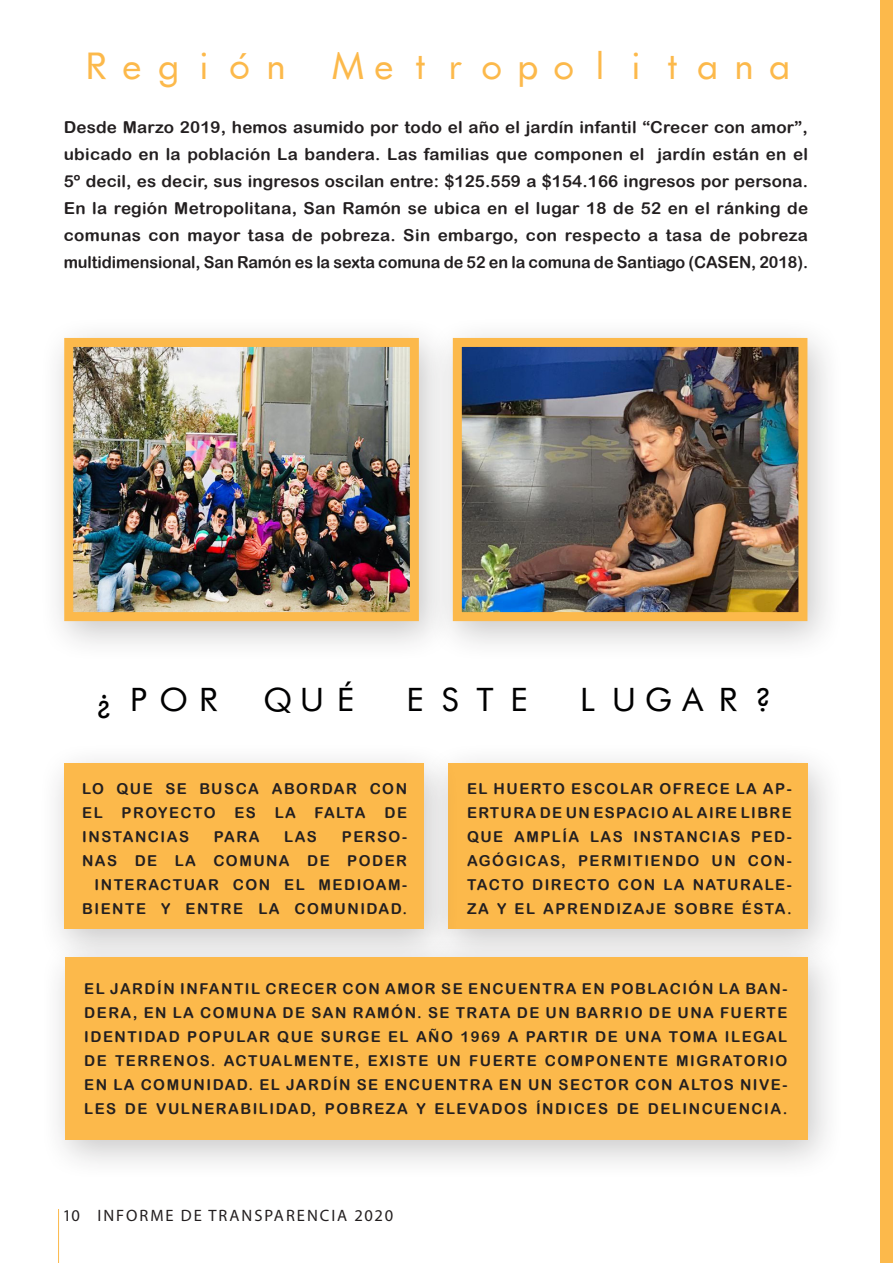
<style>
.page{position:relative;width:893px;height:1263px;background:#fff}
.page>*{position:absolute;margin:0;border:0;box-sizing:border-box;transform-origin:0 0}
.Featured_Element_7{font:36px "Futurist Fixed Width";color:#fcb94b}
.Title_Text_100pt__Wh{font:31.5px "Futurist Fixed Width";letter-spacing:.1em;color:#000001}
.TEXT_10pt__Black{font:16.5px/27px "Arial Rounded MT Bold";letter-spacing:.015em;color:#231f20;text-align:justify}
.TEXT_10pt__Black-2{font:16.5px "Arial Rounded MT Bold";letter-spacing:-.005em;color:#231f20}
.t1{font:16.5px "Myriad Pro";letter-spacing:.12em;color:#231f20}
.Title_Text_19pt__Bla{font:15px/24px "Arial Rounded MT Bold";letter-spacing:.1em;color:#231f20;text-align:right}
</style>
<div class="page">
<div style="left:880px;top:0;width:13px;height:1263px;background:#fcb94b"></div>
<hr style="left:58px;top:1209px;width:1px;height:54px;background:#fcb94b">
<div style="left:421px;top:741px;width:425px;height:230px;background:#231f20;opacity:.25"></div>
<div style="left:448px;top:763px;width:360px;height:166px;background:#fcb94b"></div>
<div style="left:37px;top:741px;width:425px;height:231px;background:#231f20;opacity:.25"></div>
<div style="left:64px;top:763px;width:360px;height:166px;background:#fcb94b"></div>
<div style="left:39px;top:934px;width:807px;height:248px;background:#231f20;opacity:.25"></div>
<div style="left:65px;top:957px;width:743px;height:183px;background:#fcb94b"></div>
<div style="left:37px;top:315px;width:420px;height:349px;background:#231f20;opacity:.25"></div>
<img style="left:74px;top:348px;width:335px;height:263px">
<div style="left:64px;top:338px;width:355px;height:283px;border:9px solid #fcb94b"></div>
<div style="left:426px;top:315px;width:420px;height:349px;background:#231f20;opacity:.25"></div>
<img style="left:463px;top:348px;width:334px;height:263px">
<div style="left:453px;top:338px;width:354px;height:283px;border:9px solid #fcb94b"></div>
<p class="Featured_Element_7" style="left:78px;top:43px;width:721px">Región Metropolitana</p>
<p class="TEXT_10pt__Black" style="left:64px;top:114px;width:746px">Desde Marzo 2019, hemos asumido por todo el año el jardín infantil “Crecer con amor”, ubicado en la población La bandera. Las familias que componen el jardín están en el 5º decil, es decir, sus ingresos oscilan entre: $125.559 a $154.166 ingresos por persona.<br>En la región Metropolitana, San Ramón se ubica en el lugar 18 de 52 en el ránking de</p>
<p class="TEXT_10pt__Black" style="left:64px;top:222px;width:746px">comunas con mayor tasa de pobreza. Sin embargo, con respecto a tasa de pobreza</p>
<p class="TEXT_10pt__Black-2" style="left:64px;top:253px;width:746px">multidimensional, San Ramón es la sexta comuna de 52 en la comuna de Santiago (CASEN, 2018).</p>
<p class="Title_Text_100pt__Wh" style="left:88px;top:679px;width:691px">¿POR QUÉ ESTE LUGAR?</p>
<p class="Title_Text_19pt__Bla" style="left:82px;top:776px;width:326px;text-align:left">LO QUE SE BUSCA ABORDAR CON<br>EL PROYECTO ES LA FALTA DE</p>
<p class="Title_Text_19pt__Bla" style="left:82px;top:824px;width:108px">INSTANCIAS</p>
<p class="Title_Text_19pt__Bla" style="left:214px;top:824px;width:47px">PARA</p>
<p class="Title_Text_19pt__Bla" style="left:284px;top:824px;width:34px">LAS</p>
<p class="Title_Text_19pt__Bla" style="left:82px;top:824px;width:326px">PERSO-<br>NAS DE LA COMUNA DE PODER</p>
<p class="Title_Text_19pt__Bla" style="left:82px;top:872px;width:326px">INTERACTUAR CON EL MEDIOAM-<br>BIENTE Y ENTRE LA COMUNIDAD.</p>
<p class="Title_Text_19pt__Bla" style="left:467px;top:776px;width:326px;text-align:justify">EL HUERTO ESCOLAR OFRECE LA AP-ERTURA DE UN ESPACIO AL AIRE LIBRE QUE AMPLÍA LAS INSTANCIAS PED-AGÓGICAS, PERMITIENDO UN CON-TACTO DIRECTO CON LA NATURALE-ZA Y EL APRENDIZAJE SOBRE ÉSTA.</p>
<p class="Title_Text_19pt__Bla" style="left:84px;top:976px;width:705px;text-align:justify">EL JARDÍN INFANTIL CRECER CON AMOR SE ENCUENTRA EN POBLACIÓN LA BAN-DERA, EN LA COMUNA DE SAN RAMÓN. SE TRATA DE UN BARRIO DE UNA FUERTE IDENTIDAD POPULAR QUE SURGE EL AÑO 1969 A PARTIR DE UNA TOMA ILEGAL DE TERRENOS. ACTUALMENTE, EXISTE UN FUERTE COMPONENTE MIGRATORIO EN LA COMUNIDAD. EL JARDÍN SE ENCUENTRA EN UN SECTOR CON ALTOS NIVE-LES DE VULNERABILIDAD, POBREZA Y ELEVADOS ÍNDICES DE DELINCUENCIA.</p>
<p class="t1" style="left:63px;top:1206px;width:332px">10 INFORME DE TRANSPARENCIA 2020</p>
</div>
